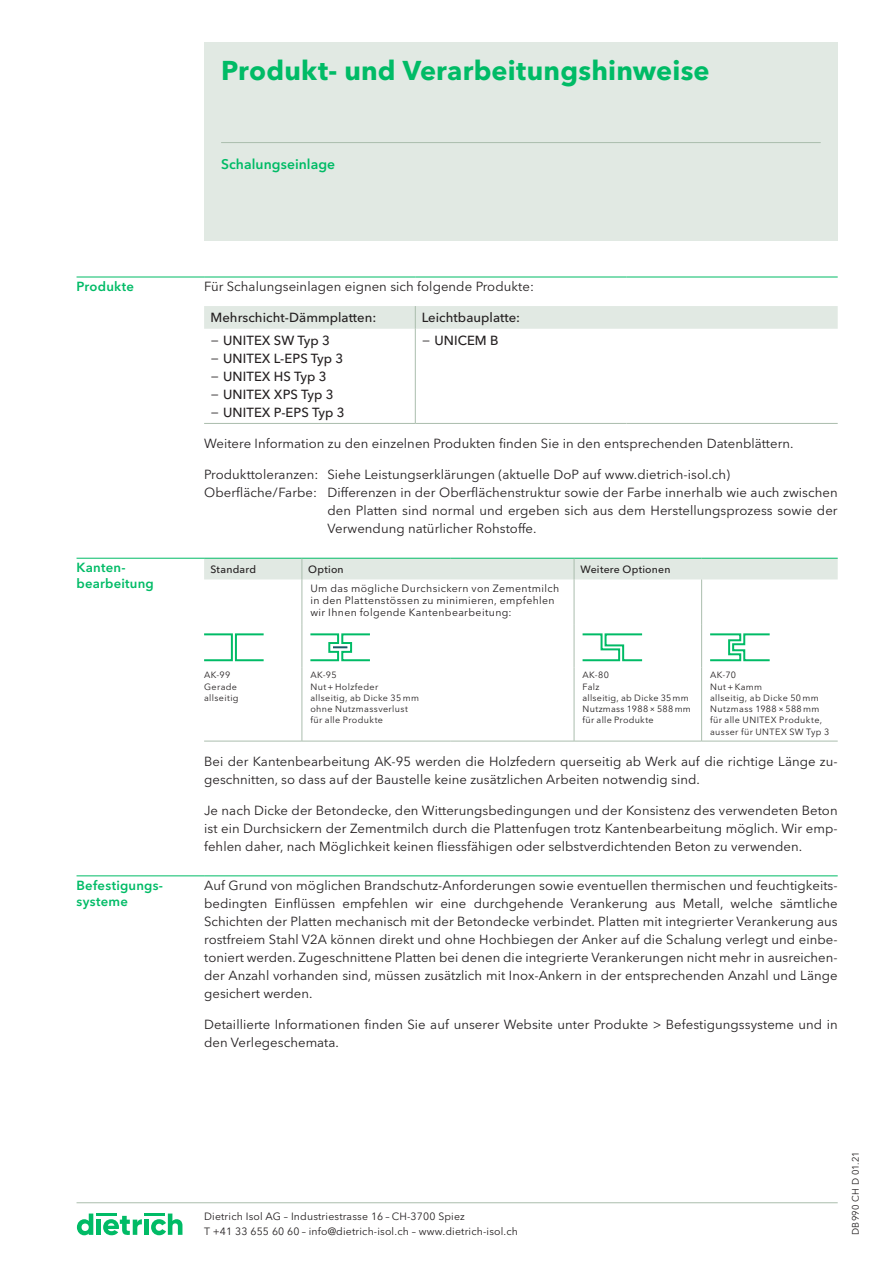
<style>
.page{position:relative;width:893px;height:1263px;background:#fff}
.page>*{position:absolute;margin:0;border:0;box-sizing:border-box;transform-origin:0 0}
.DIE_Header_Bold_18pt{font:700 27px "Avenir Next W1 G";letter-spacing:.005em;color:#0b6}
.DIE_Untertitel_Demi{font:600 13.8px "Avenir Next W1 G";letter-spacing:.005em;color:#0b6}
.DIE_TAB_Lauftext_Reg{font:13.2px/18px "Avenir Next W1 G";letter-spacing:.005em;color:#231f20;text-align:justify}
.DIE_TAB_Lauftext_Med{font:500 13.2px "Avenir Next W1 G";letter-spacing:.005em;color:#231f20}
.DIE_TAB_Titel_Gross{font:600 13.2px/15.8px "Avenir Next W1 G";letter-spacing:.015em;color:#0b6}
.DIE_TAB_Lauftext_7pt{font:10.5px/12.3px "Avenir Next W1 G";letter-spacing:.03em;color:#231f20}
.DIE_TAB_Header_Mediu{font:500 10.5px "Avenir Next W1 G";letter-spacing:.02em;color:#231f20}
.DIE_Produktnummer_6{font:9.3px "Avenir Next W1 G";letter-spacing:.025em;color:#231f20}
.DIE_TAB_Legende_6pt{font:9px/11.2px "Avenir Next W1 G";letter-spacing:.04em;color:#231f20}
.s1{font-weight:400}
</style>
<div class="page">
<div style="left:204px;top:43px;width:634px;height:198px;background:#e1e9e3"></div>
<hr style="left:77px;top:1202px;width:761px;height:1px;background:#aabdad">
<svg style="left:77px;top:1213px;width:16px;height:22px"></svg>
<svg style="left:151px;top:1213px;width:31px;height:22px"></svg>
<div style="left:144px;top:1219px;width:5px;height:16px;background:#0b6"></div>
<hr style="left:144px;top:1213px;width:21px;height:3px;background:#0b6">
<div style="left:96px;top:1219px;width:5px;height:16px;background:#0b6"></div>
<hr style="left:96px;top:1213px;width:21px;height:3px;background:#0b6">
<svg style="left:103px;top:1216px;width:39px;height:19px"></svg>
<hr style="left:77px;top:277px;width:127px;height:1px;background:#0b6">
<hr style="left:204px;top:277px;width:211px;height:1px;background:#0b6">
<hr style="left:415px;top:277px;width:211px;height:1px;background:#0b6">
<hr style="left:626px;top:277px;width:212px;height:1px;background:#0b6">
<div style="left:204px;top:306px;width:634px;height:23px;background:#e1e9e3"></div>
<hr style="left:415px;top:329px;width:1px;height:94px;background:#aabdad">
<hr style="left:204px;top:423px;width:211px;height:1px;background:#aabdad">
<hr style="left:415px;top:423px;width:211px;height:1px;background:#aabdad">
<hr style="left:626px;top:423px;width:212px;height:1px;background:#aabdad">
<hr style="left:77px;top:558px;width:127px;height:1px;background:#0b6">
<div style="left:204px;top:558px;width:634px;height:21px;background:#e1e9e3"></div>
<hr style="left:302px;top:579px;width:1px;height:46px;background:#aabdad">
<hr style="left:574px;top:579px;width:1px;height:46px;background:#aabdad">
<hr style="left:701px;top:579px;width:1px;height:46px;background:#aabdad">
<hr style="left:302px;top:625px;width:1px;height:42px;background:#aabdad">
<hr style="left:574px;top:625px;width:1px;height:42px;background:#aabdad">
<hr style="left:701px;top:625px;width:1px;height:42px;background:#aabdad">
<hr style="left:302px;top:667px;width:1px;height:74px;background:#aabdad">
<hr style="left:574px;top:667px;width:1px;height:74px;background:#aabdad">
<hr style="left:701px;top:667px;width:1px;height:74px;background:#aabdad">
<hr style="left:204px;top:741px;width:98px;height:1px;background:#aabdad">
<hr style="left:302px;top:741px;width:149px;height:1px;background:#aabdad">
<hr style="left:451px;top:741px;width:123px;height:1px;background:#aabdad">
<hr style="left:574px;top:741px;width:128px;height:1px;background:#aabdad">
<hr style="left:702px;top:741px;width:136px;height:1px;background:#aabdad">
<svg style="left:204px;top:633px;width:60px;height:28px"></svg>
<svg style="left:310px;top:633px;width:60px;height:28px"></svg>
<svg style="left:583px;top:633px;width:59px;height:28px"></svg>
<svg style="left:710px;top:633px;width:60px;height:28px"></svg>
<hr style="left:77px;top:875px;width:127px;height:1px;background:#0b6">
<hr style="left:204px;top:875px;width:634px;height:1px;background:#0b6">
<hr style="left:221px;top:142px;width:600px;height:1px;background:#aabdad">
<p class="DIE_Header_Bold_18pt" style="left:221px;top:49px;width:490px">Produkt- und Verarbeitungshinweise</p>
<p class="DIE_Untertitel_Demi" style="left:221px;top:153px;width:116px">Schalungseinlage</p>
<p class="DIE_TAB_Titel_Gross" style="left:77px;top:278px;width:59px">Produkte</p>
<p class="DIE_TAB_Lauftext_Reg" style="left:204px;top:276px;width:331px">Für Schalungseinlagen eignen sich folgende Produkte:</p>
<p class="DIE_TAB_Lauftext_Med" style="left:210px;top:307px;width:167px">Mehrschicht-Dämmplatten:</p>
<p class="DIE_TAB_Lauftext_Med" style="left:422px;top:307px;width:100px">Leichtbauplatte:</p>
<p class="DIE_TAB_Lauftext_Med" style="left:210px;top:330px;width:121px"><span class="s1">−</span> UNITEX SW Typ 3</p>
<p class="DIE_TAB_Lauftext_Med" style="left:210px;top:348px;width:134px"><span class="s1">−</span> UNITEX L-EPS Typ 3</p>
<p class="DIE_TAB_Lauftext_Med" style="left:210px;top:366px;width:118px"><span class="s1">−</span> UNITEX HS Typ 3</p>
<p class="DIE_TAB_Lauftext_Med" style="left:210px;top:384px;width:125px"><span class="s1">−</span> UNITEX XPS Typ 3</p>
<p class="DIE_TAB_Lauftext_Med" style="left:210px;top:402px;width:136px"><span class="s1">−</span> UNITEX P-EPS Typ 3</p>
<p class="DIE_TAB_Lauftext_Med" style="left:422px;top:330px;width:78px"><span class="s1">−</span> UNICEM B</p>
<p class="DIE_TAB_Lauftext_Reg" style="left:204px;top:433px;width:591px">Weitere Information zu den einzelnen Produkten finden Sie in den entsprechenden Datenblättern.</p>
<p class="DIE_TAB_Lauftext_Reg" style="left:204px;top:464px;width:528px">Produkttoleranzen: Siehe Leistungserklärungen (aktuelle DoP auf www.dietrich-isol.ch)</p>
<p class="DIE_TAB_Lauftext_Reg" style="left:327px;top:482px;width:512px;text-indent:-123px">Oberfläche/Farbe: Differenzen in der Oberflächenstruktur sowie der Farbe innerhalb wie auch zwischen den Platten sind normal und ergeben sich aus dem Herstellungsprozess sowie der Verwendung natürlicher Rohstoffe.</p>
<p class="DIE_TAB_Titel_Gross" style="left:77px;top:559px;width:79px">Kanten&shy;bearbeitung</p>
<p class="DIE_TAB_Header_Mediu" style="left:210px;top:560px;width:47px">Standard</p>
<p class="DIE_TAB_Header_Mediu" style="left:308px;top:560px;width:37px">Option</p>
<p class="DIE_TAB_Header_Mediu" style="left:580px;top:560px;width:92px">Weitere Optionen</p>
<p class="DIE_TAB_Lauftext_7pt" style="left:310px;top:581px;width:250px">Um das mögliche Durchsickern von Zementmilch in den Plattenstössen zu minimieren, empfehlen wir Ihnen folgende Kantenbearbeitung:</p>
<p class="DIE_TAB_Legende_6pt" style="left:204px;top:669px;width:35px">AK-99<br>Gerade</p>
<p class="DIE_TAB_Legende_6pt" style="left:204px;top:691px;width:36px">allseitig</p>
<p class="DIE_TAB_Legende_6pt" style="left:710px;top:669px;width:54px">AK-70<br>Nut+Kamm</p>
<p class="DIE_TAB_Legende_6pt" style="left:710px;top:691px;width:110px">allseitig, ab Dicke 50 mm</p>
<p class="DIE_TAB_Legende_6pt" style="left:710px;top:703px;width:111px">Nutzmass 1988×588 mm</p>
<p class="DIE_TAB_Legende_6pt" style="left:710px;top:714px;width:121px">für alle UNITEX Produkte, ausser für UNTEX SW Typ 3</p>
<p class="DIE_TAB_Lauftext_Reg" style="left:204px;top:751px;width:635px">Bei der Kantenbearbeitung AK-95 werden die Holzfedern querseitig ab Werk auf die richtige Länge zu&shy;geschnitten, so dass auf der Baustelle keine zusätzlichen Arbeiten notwendig sind.</p>
<p class="DIE_TAB_Lauftext_Reg" style="left:204px;top:800px;width:635px">Je nach Dicke der Betondecke, den Witterungsbedingungen und der Konsistenz des verwendeten Beton ist ein Durchsickern der Zementmilch durch die Plattenfugen trotz Kantenbearbeitung möglich. Wir emp&shy;fehlen daher, nach Möglichkeit keinen fliessfähigen oder selbstverdichtenden Beton zu verwenden.</p>
<p class="DIE_TAB_Legende_6pt" style="left:310px;top:669px;width:69px">AK-95<br>Nut+ Holzfeder</p>
<p class="DIE_TAB_Legende_6pt" style="left:310px;top:691px;width:110px">allseitig, ab Dicke 35 mm</p>
<p class="DIE_TAB_Legende_6pt" style="left:310px;top:703px;width:99px">ohne Nutzmassverlust</p>
<p class="DIE_TAB_Legende_6pt" style="left:310px;top:714px;width:74px">für alle Produkte</p>
<p class="DIE_TAB_Legende_6pt" style="left:583px;top:669px;width:28px">AK-80<br>Falz</p>
<p class="DIE_TAB_Legende_6pt" style="left:583px;top:691px;width:108px">allseitig, ab Dicke 35mm</p>
<p class="DIE_TAB_Legende_6pt" style="left:583px;top:703px;width:110px">Nutzmass 1988×588mm</p>
<p class="DIE_TAB_Legende_6pt" style="left:583px;top:714px;width:73px">für alle Produkte</p>
<p class="DIE_TAB_Titel_Gross" style="left:77px;top:876px;width:88px">Befestigungs&shy;systeme</p>
<p class="DIE_TAB_Lauftext_Reg" style="left:204px;top:875px;width:635px">Auf Grund von möglichen Brandschutz-Anforderungen sowie eventuellen thermischen und feuchtigkeits&shy;bedingten Einflüssen empfehlen wir eine durchgehende Verankerung aus Metall, welche sämtliche Schichten der Platten mechanisch mit der Betondecke verbindet. Platten mit integrierter Verankerung aus rostfreiem Stahl V2A können direkt und ohne Hochbiegen der Anker auf die Schalung verlegt und einbe&shy;toniert werden. Zugeschnittene Platten bei denen die integrierte Verankerungen nicht mehr in ausreichen&shy;der Anzahl vorhanden sind, müssen zusätzlich mit Inox-Ankern in der entsprechenden Anzahl und Länge gesichert werden.</p>
<p class="DIE_TAB_Lauftext_Reg" style="left:204px;top:1014px;width:635px">Detaillierte Informationen finden Sie auf unserer Website unter Produkte &gt; Befestigungssysteme und in den Verlegeschemata.</p>
<p class="DIE_TAB_Lauftext_7pt" style="left:204px;top:1208px;width:315px;line-height:14.4px">Dietrich Isol AG – Industriestrasse 16 – CH-3700 Spiez<br>T +41 33 655 60 60 – info@dietrich-isol.ch – www.dietrich-isol.ch</p>
<p class="DIE_Produktnummer_6" style="left:848px;top:1235px;width:85px;rotate:-90deg">DB990 CH D 01.21</p>
</div>
